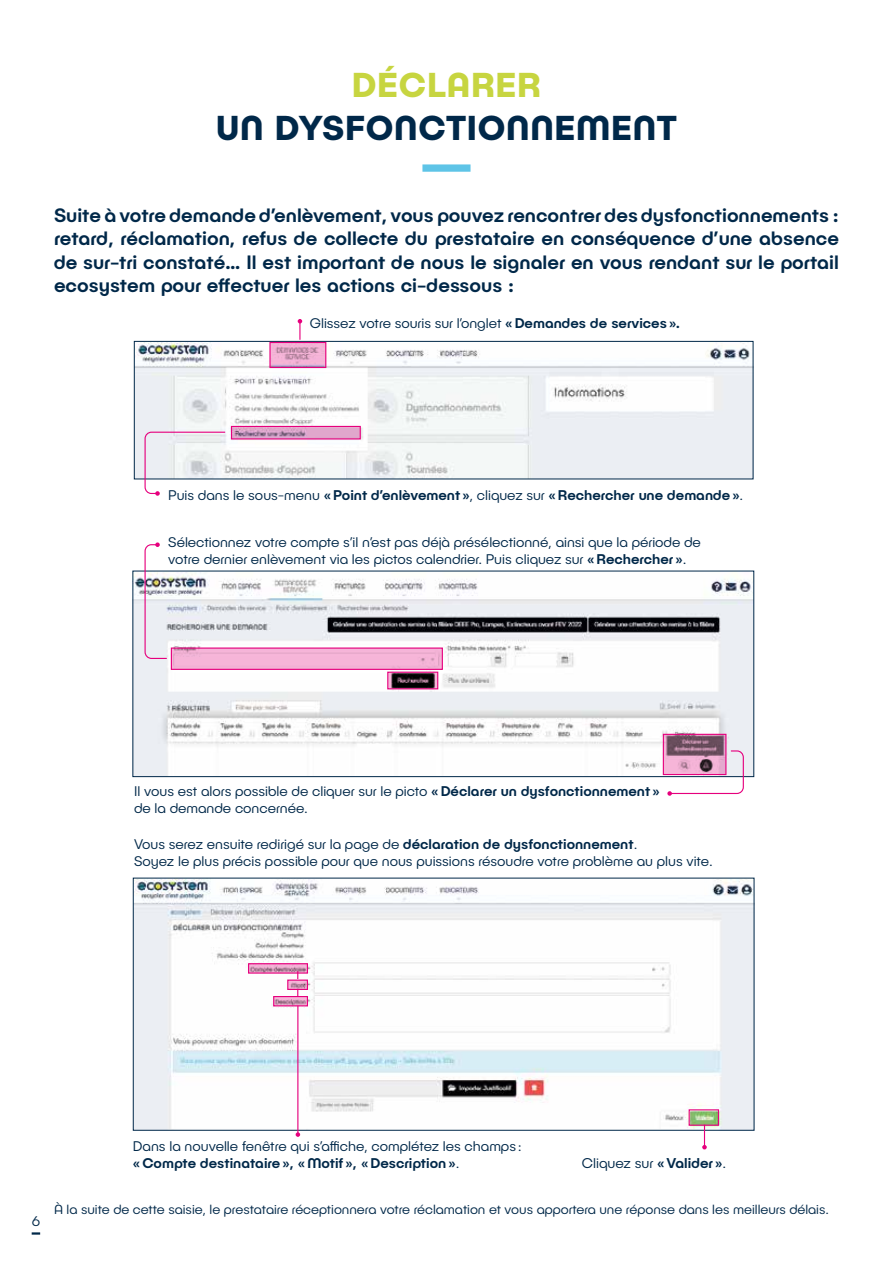
<style>
.page{position:relative;width:893px;height:1263px;background:#fff}
.page>*{position:absolute;margin:0;border:0;box-sizing:border-box;transform-origin:0 0}
.t1{font:700 34.65px "Publica Play";letter-spacing:.02em;color:#002849}
.t2{font:700 34.65px "Publica Play";letter-spacing:.02em;color:#c7d540}
.t3{font:500 19.5px/23.4px "Publica Play";color:#002849;text-align:justify}
.t4{font:300 14.25px "Publica Play";color:#002849}
.t5{font:300 14.1px/17px "Publica Play";color:#002849}
.t6{font:500 14.1px "Publica Play";color:#002849}
.t7{font:300 13.5px "Publica Play";color:#002849}
.s1{font-weight:500}
.s2{font-weight:300}
</style>
<div class="page">
<img style="left:135px;top:880px;width:617px;height:248px">
<svg style="left:250px;top:965px;width:56px;height:7px"></svg>
<div style="left:248px;top:963px;width:60px;height:11px;border:1px solid #e6007d"></div>
<svg style="left:289px;top:981px;width:17px;height:7px"></svg>
<div style="left:287px;top:979px;width:21px;height:11px;border:1px solid #e6007d"></div>
<div style="left:689px;top:1109px;width:30px;height:17px;border:1px solid #e6007d"></div>
<svg style="left:275px;top:998px;width:31px;height:6px"></svg>
<div style="left:273px;top:996px;width:35px;height:10px;border:1px solid #e6007d"></div>
<hr style="left:297px;top:1006px;width:1px;height:128px;background:#e6007d">
<svg style="left:296px;top:1132px;width:4px;height:5px"></svg>
<svg style="left:702px;top:1124px;width:5px;height:25px"></svg>
<img style="left:136px;top:343px;width:615px;height:134px">
<div style="left:134px;top:341px;width:619px;height:138px;border:1px solid #002849"></div>
<svg style="left:271px;top:344px;width:53px;height:22px"></svg>
<div style="left:269px;top:342px;width:57px;height:26px;border:1px solid #e6007d"></div>
<svg style="left:233px;top:428px;width:126px;height:9px"></svg>
<div style="left:231px;top:426px;width:130px;height:13px;border:1px solid #e6007d"></div>
<svg style="left:144px;top:431px;width:82px;height:65px"></svg>
<svg style="left:298px;top:319px;width:4px;height:21px"></svg>
<img style="left:135px;top:573px;width:617px;height:202px">
<div style="left:133px;top:571px;width:621px;height:206px;border:1px solid #002849"></div>
<div style="left:171px;top:648px;width:271px;height:21px;background:linear-gradient(to right,#f3b3d6,#f4b3d6)"></div>
<div style="left:171px;top:647px;width:272px;height:23px;border:1px solid #e6007d"></div>
<svg style="left:389px;top:674px;width:47px;height:13px"></svg>
<div style="left:387px;top:672px;width:51px;height:17px;border:1px solid #e6007d"></div>
<svg style="left:144px;top:542px;width:24px;height:117px"></svg>
<svg style="left:665px;top:736px;width:59px;height:37px"></svg>
<div style="left:663px;top:734px;width:63px;height:41px;border:1px solid #e6007d"></div>
<svg style="left:667px;top:750px;width:77px;height:46px"></svg>
<div style="left:422px;top:164px;width:48px;height:8px;background:#5ec4e7"></div>
<svg style="left:32px;top:1232px;width:8px;height:2px"></svg>
<h1 class="t2" style="left:352px;top:62px;width:191px">DÉCLARER</h1>
<h1 class="t1" style="left:216px;top:105px;width:462px">UN DYSFONCTIONNEMENT</h1>
<p class="t3" style="left:54px;top:203px;width:786px">Suite à votre demande d’enlèvement, vous pouvez rencontrer des dysfonctionnements : retard, réclamation, refus de collecte du prestataire en conséquence d’une absence de sur-tri constaté… Il est important de nous le signaler en vous rendant sur le portail ecosystem pour effectuer les actions ci-dessous :</p>
<p class="t5" style="left:310px;top:314px;width:372px">Glissez votre souris sur l’onglet <span class="s1">«Demandes de services».</span></p>
<p class="t6" style="left:168px;top:486px;width:577px"><span class="s2">Puis dans le sous-menu</span> «Point d’enlèvement»<span class="s2">, cliquez sur</span> «Rechercher une demande»<span class="s2">.</span></p>
<p class="t5" style="left:168px;top:533px;width:534px">Sélectionnez votre compte s’il n’est pas déjà présélectionné, ainsi que la période de votre dernier enlèvement via les pictos calendrier. Puis cliquez sur <span class="s1">«Rechercher»</span>.</p>
<p class="t5" style="left:134px;top:782px;width:527px">Il vous est alors possible de cliquer sur le picto <span class="s1">«Déclarer un dysfonctionnement» </span>de la demande concernée.</p>
<p class="t5" style="left:134px;top:835px;width:580px">Vous serez ensuite redirigé sur la page de <span class="s1">déclaration de dysfonctionnement</span>.<br>Soyez le plus précis possible pour que nous puissions résoudre votre problème au plus vite.</p>
<p class="t5" style="left:32px;top:1212px;width:10px">6</p>
<p class="t5" style="left:133px;top:1137px;width:390px">Dans la nouvelle fenêtre qui s’affiche, complétez les champs : <span class="s1">«Compte destinataire», «Motif», «Description»</span>.</p>
<p class="t4" style="left:582px;top:1154px;width:146px">Cliquez sur <span class="s1">«Valider»</span>.</p>
<p class="t7" style="left:54px;top:1201px;width:776px">À la suite de cette saisie, le prestataire réceptionnera votre réclamation et vous apportera une réponse dans les meilleurs délais.</p>
</div>
